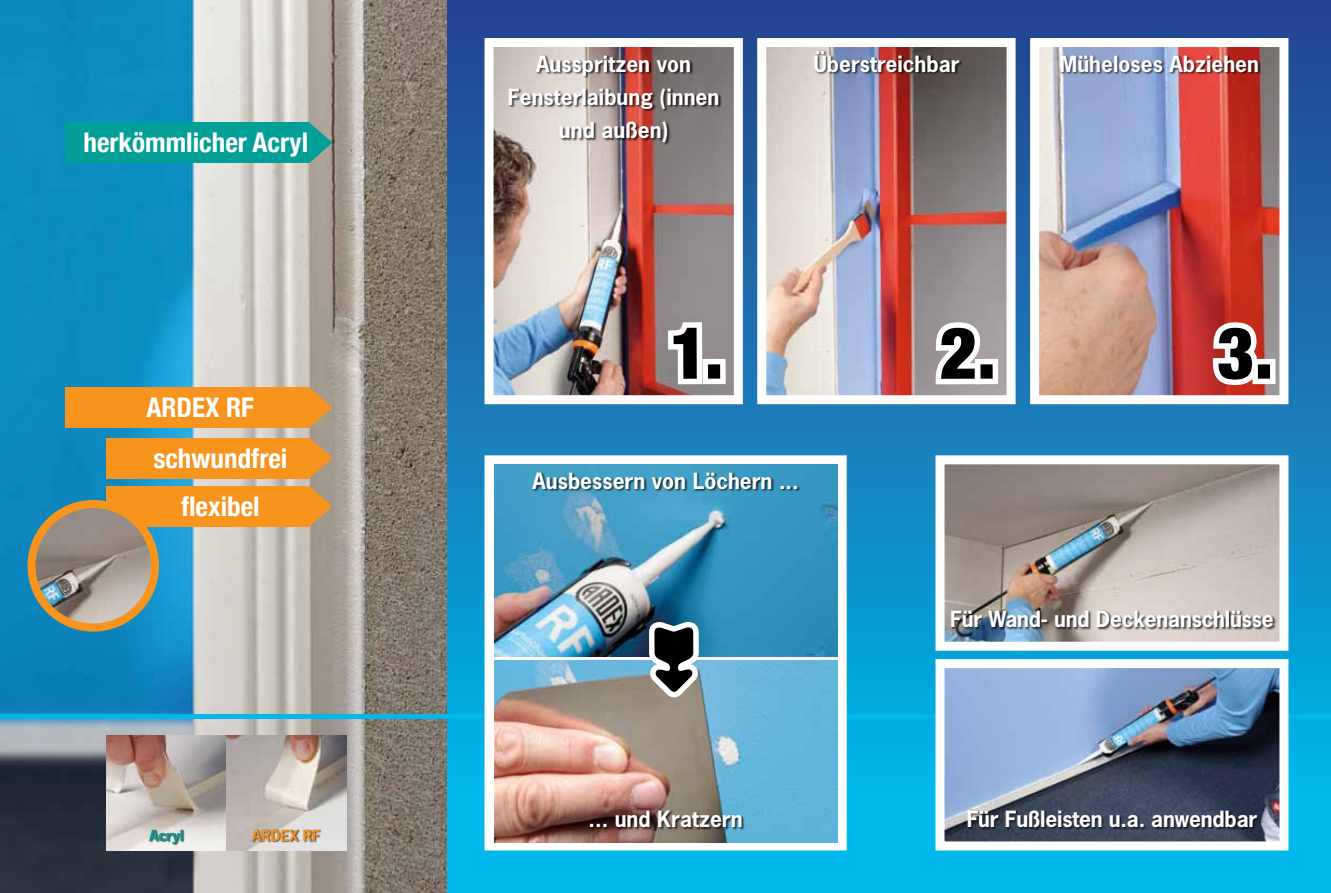
<style>
.page{position:relative;width:1331px;height:893px;background:#fff}
.page>*{position:absolute;margin:0;border:0;box-sizing:border-box;transform-origin:0 0}
.t1{font:900 condensed 72px "Helvetica Neue";color:#000}
.t2{font:700 condensed 27.15px/50.6px "Helvetica Neue";color:#fff}
.t3{font:700 21px/33px "News Gothic";color:#fff;text-align:center}
.t4{font:700 14.25px "News Gothic";color:#f7941e}
.t5{font:700 14.25px "News Gothic";color:#029f98}
</style>
<div class="page">
<div style="left:446px;top:0;width:885px;height:893px;background:linear-gradient(to bottom,#2b438d,#00c3f3)"></div>
<img style="left:494px;top:48px;width:239px;height:346px">
<div style="left:484px;top:38px;width:259px;height:366px;border:9px solid #fff"></div>
<img style="left:767px;top:48px;width:238px;height:346px">
<div style="left:757px;top:38px;width:258px;height:366px;border:9px solid #fff"></div>
<img style="left:1040px;top:48px;width:238px;height:346px">
<div style="left:1030px;top:38px;width:258px;height:366px;border:9px solid #fff"></div>
<img style="left:0;top:0;width:446px;height:893px">
<div style="left:66px;top:122px;width:243px;height:41px;background:#029f98"></div>
<svg style="left:309px;top:122px;width:24px;height:41px"></svg>
<div style="left:66px;top:387px;width:243px;height:41px;background:#f7941e"></div>
<div style="left:106px;top:438px;width:203px;height:40px;background:#f7941e"></div>
<div style="left:106px;top:486px;width:203px;height:41px;background:#f7941e"></div>
<svg style="left:309px;top:387px;width:24px;height:41px"></svg>
<svg style="left:309px;top:438px;width:24px;height:40px"></svg>
<svg style="left:309px;top:486px;width:23px;height:41px"></svg>
<img style="left:32px;top:504px;width:123px;height:123px;border-radius:62px">
<div style="left:27px;top:500px;width:132px;height:132px;border:8px solid #f7941e;border-radius:50%"></div>
<img style="left:106px;top:736px;width:240px;height:114px">
<div style="left:149px;top:829px;width:36px;height:17px;background:#000;opacity:.75"></div>
<div style="left:252px;top:829px;width:70px;height:14px;background:#000;opacity:.75"></div>
<svg style="left:663px;top:315px;width:45px;height:75px"></svg>
<svg style="left:1205px;top:316px;width:61px;height:78px"></svg>
<svg style="left:929px;top:314px;width:59px;height:76px"></svg>
<div style="left:509px;top:55px;width:212px;height:90px;background:#000;opacity:.75"></div>
<div style="left:814px;top:50px;width:149px;height:26px;background:#000;opacity:.75"></div>
<div style="left:1060px;top:55px;width:201px;height:21px;background:#000;opacity:.75"></div>
<div style="left:0;top:714px;width:1331px;height:5px;background:#00b8ec"></div>
<img style="left:945px;top:669px;width:333px;height:171px">
<div style="left:935px;top:659px;width:353px;height:191px;border:9px solid #fff"></div>
<img style="left:945px;top:465px;width:333px;height:176px">
<div style="left:935px;top:455px;width:353px;height:196px;border:9px solid #fff"></div>
<div style="left:951px;top:610px;width:325px;height:21px;background:#000;opacity:.75"></div>
<div style="left:968px;top:810px;width:292px;height:21px;background:#000;opacity:.75"></div>
<svg style="left:484px;top:455px;width:363px;height:395px"></svg>
<img style="left:494px;top:465px;width:344px;height:191px">
<img style="left:494px;top:660px;width:344px;height:182px">
<div style="left:590px;top:810px;width:155px;height:21px;background:#000;opacity:.75"></div>
<div style="left:532px;top:472px;width:268px;height:20px;background:#000;opacity:.75"></div>
<svg style="left:639px;top:612px;width:69px;height:94px"></svg>
<p class="t2" style="left:83px;top:115px;width:226px">herkömmlicher Acryl</p>
<p class="t2" style="left:146px;top:380px;width:143px">ARDEX RF schwundfrei</p>
<p class="t2" style="left:181px;top:479px;width:80px">flexibel</p>
<p class="t5" style="left:149px;top:826px;width:36px">Acryl</p>
<p class="t4" style="left:252px;top:826px;width:69px">ARDEX RF</p>
<p class="t3" style="left:508px;top:47px;width:213px">Ausspritzen von<br>Fensterlaibung (innen und außen)</p>
<p class="t3" style="left:813px;top:47px;width:148px">Überstreichbar</p>
<p class="t3" style="left:1059px;top:47px;width:201px">Müheloses Abziehen</p>
<h1 class="t1" style="left:670px;top:294px;width:55px">1.</h1>
<h1 class="t1" style="left:940px;top:294px;width:58px">2.</h1>
<h1 class="t1" style="left:1217px;top:294px;width:58px">3.</h1>
<p class="t3" style="left:533px;top:464px;width:268px">Ausbessern von Löchern ...</p>
<p class="t3" style="left:950px;top:603px;width:325px">Für Wand- und Deckenanschlüsse</p>
<p class="t3" style="left:589px;top:803px;width:156px">... und Kratzern</p>
<p class="t3" style="left:967px;top:803px;width:292px">Für Fußleisten u.a. anwendbar</p>
</div>
